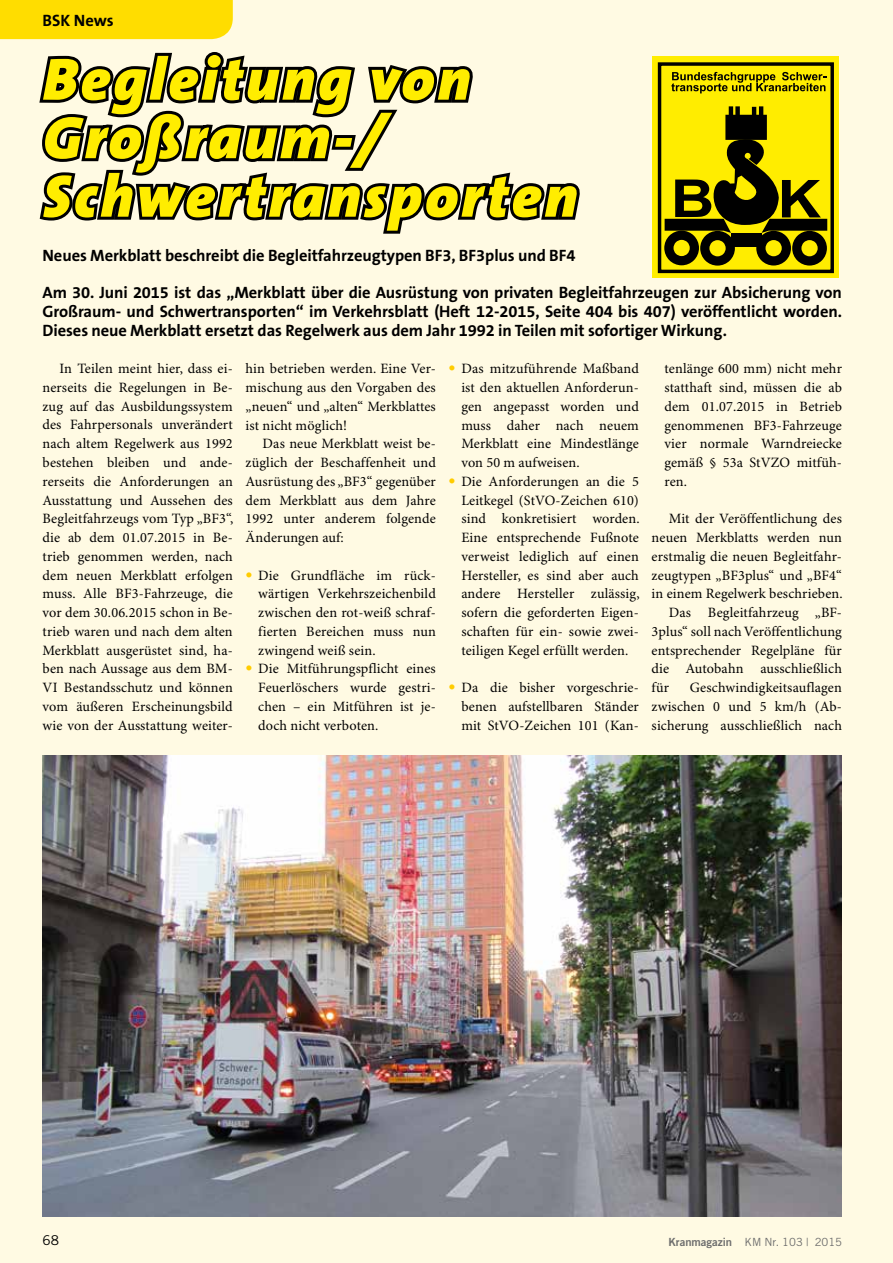
<style>
.page{position:relative;width:893px;height:1263px;background:#fffae3}
.page>*{position:absolute;margin:0;border:0;box-sizing:border-box;transform-origin:0 0}
.t1{font:italic 900 60px/58.5px "The Sans B9";letter-spacing:.05em;color:#ffed00}
.t2{font:700 16.5px/18.8px "The Sans B7";letter-spacing:-.005em;color:#000;text-align:justify}
.t3{font:14.25px/18.8px "Minion Pro";letter-spacing:.01em;color:#000;text-align:justify}
.t4{font:13.5px "Trade Gothic";color:#000}
.t5{font:11.25px "Trade Gothic";color:#6e6e6e}
.s1{font-family:"Helvetica Neue";font-stretch:condensed;color:#fc0}
.s2{font-family:"Trade Gothic Bold Two"}
</style>
<div class="page">
<svg style="left:39px;top:52px;width:541px;height:182px"></svg>
<div style="left:652px;top:57px;width:187px;height:221px;background:#ffed00"></div>
<svg style="left:671px;top:72px;width:155px;height:21px"></svg>
<svg style="left:664px;top:106px;width:163px;height:160px"></svg>
<div style="left:658px;top:62px;width:176px;height:211px;border:3px solid #000"></div>
<img style="left:43px;top:755px;width:799px;height:461px">
<div style="left:0;top:0;width:233px;height:39px;background:#fd0"></div>
<p class="t2" style="left:43px;top:11px;width:73px">BSK News</p>
<h1 class="t1" style="left:43px;top:52px;width:537px">Begleitung von<br>Großraum-/<br>Schwertransporten</h1>
<p class="t2" style="left:43px;top:246px;width:534px">Neues Merkblatt beschreibt die Begleitfahrzeugtypen BF3, BF3plus und BF4</p>
<p class="t2" style="left:43px;top:284px;width:801px">Am 30. Juni 2015 ist das „Merkblatt über die Ausrüstung von privaten Begleitfahrzeugen zur Absicherung von Großraum- und Schwertransporten“ im Verkehrsblatt (Heft 12-2015, Seite 404 bis 407) veröffentlicht worden.<br>Dieses neue Merkblatt ersetzt das Regelwerk aus dem Jahr 1992 in Teilen mit sofortiger Wirkung.</p>
<p class="t3" style="left:43px;top:360px;width:193px;text-indent:17px">In Teilen meint hier, dass ei&shy;nerseits die Regelungen in Be&shy;zug auf das Ausbildungssystem des Fahrpersonals unverändert nach altem Regelwerk aus 1992 bestehen bleiben und ande&shy;rerseits die Anforderungen an Ausstattung und Aussehen des Begleitfahrzeugs vom Typ „BF3“, die ab dem 01.07.2015 in Be&shy;trieb genommen werden, nach dem neuen Merkblatt erfolgen muss. Alle BF3-Fahrzeuge, die vor dem 30.06.2015 schon in Be&shy;trieb waren und nach dem alten Merkblatt ausgerüstet sind, ha&shy;ben nach Aussage aus dem BM-VI Bestandsschutz und können vom äußeren Erscheinungsbild wie von der Ausstattung weiter-</p>
<p class="t3" style="left:246px;top:360px;width:192px">hin betrieben werden. Eine Ver&shy;mischung aus den Vorgaben des „neuen“ und „alten“ Merkblattes ist nicht möglich!</p>
<p class="t3" style="left:461px;top:360px;width:179px;text-indent:-13px"><span class="s1">•</span> Das mitzuführende Maßband ist den aktuellen Anforderun&shy;gen angepasst worden und muss daher nach neuem Merkblatt eine Mindestlänge von 50 m aufweisen.</p>
<p class="t3" style="left:461px;top:472px;width:180px;text-indent:-13px"><span class="s1">•</span> Die Anforderungen an die 5<br>Leitkegel (StVO-Zeichen 610) sind konkretisiert worden.<br>Eine entsprechende Fußnote verweist lediglich auf einen Hersteller, es sind aber auch andere Hersteller zulässig, sofern die geforderten Eigen&shy;schaften für ein- sowie zwei&shy;teiligen Kegel erfüllt werden.</p>
<p class="t3" style="left:461px;top:679px;width:179px;text-indent:-13px"><span class="s1">•</span> Da die bisher vorgeschrie&shy;benen aufstellbaren Ständer mit StVO-Zeichen 101 (Kan-</p>
<p class="t3" style="left:664px;top:360px;width:179px">tenlänge 600 mm) nicht mehr statthaft sind, müssen die ab dem 01.07.2015 in Betrieb genommenen BF3-Fahrzeuge vier normale Warndreiecke gemäß § 53a StVZO mitfüh&shy;ren.</p>
<p class="t3" style="left:669px;top:510px;width:175px">Mit der Veröffentlichung des</p>
<p class="t3" style="left:652px;top:529px;width:192px">neuen Merkblatts werden nun</p>
<p class="t3" style="left:652px;top:548px;width:192px">erstmalig die neuen Begleitfahr-</p>
<p class="t3" style="left:652px;top:566px;width:192px">zeugtypen „BF3plus“ und „BF4“</p>
<p class="t3" style="left:652px;top:585px;width:193px">in einem Regelwerk beschrieben.</p>
<p class="t3" style="left:669px;top:604px;width:175px">Das Begleitfahrzeug „BF-</p>
<p class="t3" style="left:652px;top:623px;width:192px">3plus“ soll nach Veröffentlichung</p>
<p class="t3" style="left:652px;top:641px;width:192px">entsprechender Regelpläne für</p>
<p class="t3" style="left:652px;top:660px;width:192px">die Autobahn ausschließlich</p>
<p class="t3" style="left:652px;top:679px;width:19px">für</p>
<p class="t3" style="left:246px;top:435px;width:192px;text-indent:17px">Das neue Merkblatt weist be&shy;züglich der Beschaffenheit und Ausrüstung des „BF3“ gegenüber dem Merkblatt aus dem Jahre 1992 unter anderem folgende Änderungen auf:</p>
<p class="t3" style="left:258px;top:566px;width:179px;text-indent:-13px"><span class="s1">•</span> Die Grundfläche im rück&shy;wärtigen Verkehrszeichenbild zwischen den rot-weiß schraf&shy;fierten Bereichen muss nun zwingend weiß sein.</p>
<p class="t3" style="left:258px;top:660px;width:179px;text-indent:-13px"><span class="s1">•</span> Die Mitführungspflicht eines Feuerlöschers wurde gestri&shy;chen – ein Mitführen ist je&shy;doch nicht verboten.</p>
<p class="t3" style="left:652px;top:679px;width:192px;text-indent:38px">Geschwindigkeitsauflagen zwischen 0 und 5 km/h (Ab&shy;sicherung ausschließlich nach</p>
<p class="t4" style="left:43px;top:1232px;width:18px">68</p>
<p class="t5" style="left:668px;top:1235px;width:175px"><span class="s2">Kranmagazin</span> KM Nr. 103 | 2015</p>
</div>
